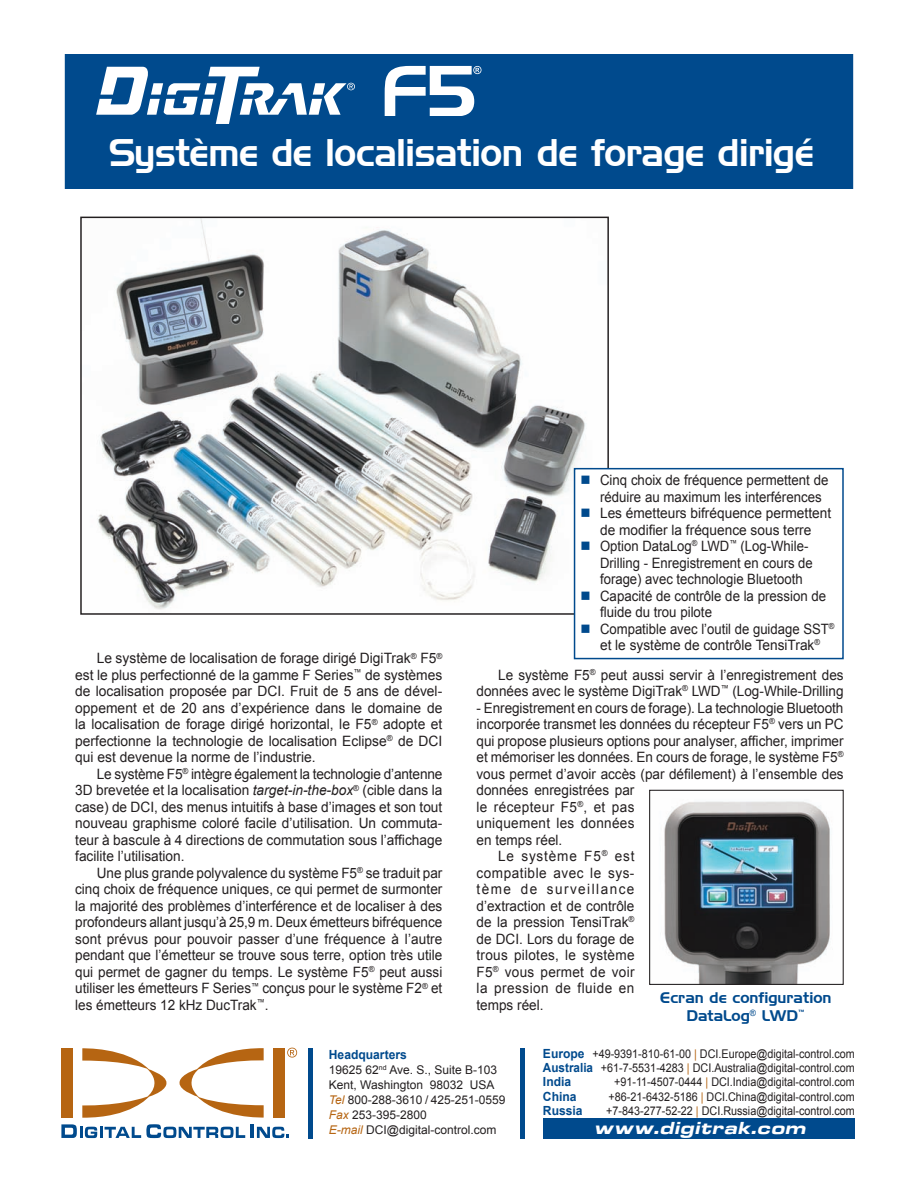
<style>
.page{position:relative;width:918px;height:1188px;background:#fff}
.page>*{position:absolute;margin:0;border:0;box-sizing:border-box;transform-origin:0 0}
.t1{font:37.5px "Handel Gothic BT";letter-spacing:-.01em;color:#fff;scale:.95 1}
.t2{font:italic 900 18px "Eurostile Extended";color:#fff}
.t3{font:15px/18px "Handel Gothic BT";color:#004a8d;text-align:center}
.bulleted_list{font:14.25px/16.5px "Arial";color:#231f20;text-align:justify;scale:.95 1}
.bulleted_list-2{font:14.25px/16.5px "Arial";color:#231f20;text-align:justify;scale:.96 1}
.bulleted_list-3{font:14.25px/16.5px "Arial";color:#231f20;text-align:justify}
.bulleted_list-4{font:14.25px/16.5px "Arial";color:#231f20;scale:.92 1}
.bulleted_list-5{font:14.25px/16.5px "Arial";color:#231f20;scale:.93 1}
.t4{font:700 12.6px "Arial";color:#004a8d;scale:.96 1}
.t5{font:12px "Arial";color:#231f20;scale:.9 1}
.t6{font:12px "Arial";color:#231f20}
.s1{font-style:inherit}
.s2{font-style:italic}
.s3{color:#004a8d}
.s4{font-style:italic;color:#b66512}
.s5{font-weight:700;font-size:12.6px;color:#004a8d}
.s6{color:#b66512}
</style>
<div class="page">
<img style="left:97px;top:219px;width:510px;height:394px">
<div style="left:65px;top:54px;width:788px;height:135px;background:#004a8d"></div>
<svg style="left:96px;top:67px;width:259px;height:57px"></svg>
<div style="left:543px;top:1118px;width:312px;height:21px;background:#004a8d"></div>
<div style="left:308px;top:1048px;width:5px;height:91px;background:#004a8d"></div>
<div style="left:520px;top:1048px;width:5px;height:91px;background:#004a8d"></div>
<svg style="left:61px;top:1047px;width:236px;height:91px"></svg>
<svg style="left:385px;top:66px;width:96px;height:50px"></svg>
<img style="left:664px;top:801px;width:166px;height:182px">
<div style="left:649px;top:790px;width:195px;height:195px;border:1px solid #231f20"></div>
<div style="left:574px;top:468px;width:270px;height:191px;background:#fff;border:2px solid #004a8d"></div>
<p class="t1" style="left:109px;top:130px;width:743px"><span class="s1">S</span>ystème de localisation de forage dirigé</p>
<p class="bulleted_list-3" style="left:75px;top:650px;width:369px;text-indent:22px">Le système de localisation de forage dirigé DigiTrak<sup>®</sup> F5<sup>® </sup>est le plus perfectionné de la gamme F Series<sup>™</sup> de systèmes de localisation proposée par DCI. Fruit de 5 ans de dével&shy;oppement et de 20 ans d’expérience dans le domaine de la localisation de forage dirigé horizontal, le F5<sup>®</sup> adopte et perfectionne la technologie de localisation Eclipse<sup>®</sup> de DCI qui est devenue la norme de l’industrie.</p>
<p class="bulleted_list-2" style="left:75px;top:766px;width:384px;text-indent:22px">Le système F5<sup>®</sup> intègre également la technologie d’antenne 3D brevetée et la localisation <span class="s2">target-in-the-box</span><sup>®</sup> (cible dans la case) de DCI, des menus intuitifs à base d’images et son tout nouveau graphisme coloré facile d’utilisation. Un commuta&shy;teur à bascule à 4 directions de commutation sous l’affichage facilite l’utilisation.</p>
<p class="bulleted_list" style="left:75px;top:865px;width:388px;text-indent:22px">Une plus grande polyvalence du système F5<sup>®</sup> se traduit par cinq choix de fréquence uniques, ce qui permet de surmonter la majorité des problèmes d’interférence et de localiser à des profondeurs allant jusqu’à 25,9 m. Deux émetteurs bifréquence sont prévus pour pouvoir passer d’une fréquence à l’autre pendant que l’émetteur se trouve sous terre, option très utile qui permet de gagner du temps. Le système F5<sup>®</sup> peut aussi utiliser les émetteurs F Series<sup>™</sup> conçus pour le système F2<sup>®</sup> et les émetteurs 12 kHz DucTrak<sup>™</sup>.</p>
<p class="bulleted_list-5" style="left:600px;top:472px;width:247px;text-indent:-19px"><span class="s3">■</span> Cinq choix de fréquence permettent de réduire au maximum les interférences</p>
<p class="bulleted_list-2" style="left:581px;top:505px;width:263px;text-align:center"><span class="s3">■</span> Les émetteurs bifréquence permettent de modifier la fréquence sous terre</p>
<p class="bulleted_list-4" style="left:600px;top:538px;width:233px;text-indent:-19px"><span class="s3">■</span> Option DataLog<sup>®</sup> LWD<sup>™</sup> (Log-While-<br>Drilling - Enregistrement en cours de forage) avec technologie Bluetooth</p>
<p class="bulleted_list-5" style="left:600px;top:587px;width:245px;text-indent:-19px"><span class="s3">■</span> Capacité de contrôle de la pression de fluide du trou pilote</p>
<p class="bulleted_list-4" style="left:581px;top:620px;width:277px;text-align:center"><span class="s3">■</span> Compatible avec l’outil de guidage SST<sup>® </sup>et le système de contrôle TensiTrak<sup>®</sup></p>
<p class="bulleted_list" style="left:477px;top:667px;width:388px;text-align:right">Le système F5<sup>®</sup> peut aussi servir à l’enregistrement des données avec le système DigiTrak<sup>®</sup> LWD<sup>™</sup> (Log-While-Drilling</p>
<p class="bulleted_list" style="left:477px;top:700px;width:388px;text-align:left">- Enregistrement en cours de forage). La technologie Bluetooth incorporée transmet les données du récepteur F5<sup>®</sup> vers un PC qui propose plusieurs options pour analyser, afficher, imprimer et mémoriser les données. En cours de forage, le système F5<sup>® </sup>vous permet d’avoir accès (par défilement) à l’ensemble des données enregistrées par<br>le récepteur F5<sup>®</sup>, et pas<br>uniquement les données<br>en temps réel.</p>
<p class="bulleted_list" style="left:477px;top:848px;width:168px;text-indent:22px">Le système F5<sup>®</sup> est compatible avec le sys&shy;tème de surveillance d’extraction et de contrôle de la pression TensiTrak<sup>® </sup>de DCI. Lors du forage de trous pilotes, le système F5<sup>®</sup> vous permet de voir la pression de fluide en temps réel.</p>
<p class="t3" style="left:660px;top:988px;width:173px">Ecran de configuration<br>DataLog<sup>®</sup> LWD<sup>™</sup></p>
<p class="t4" style="left:329px;top:1047px;width:83px">Headquarters</p>
<p class="t6" style="left:329px;top:1062px;width:170px">19625 62<sup>nd</sup> Ave. S., Suite B-103</p>
<p class="t6" style="left:329px;top:1077px;width:167px">Kent, Washington 98032 USA</p>
<p class="t6" style="left:329px;top:1092px;width:178px"><span class="s4">Tel</span> 800-288-3610 / 425-251-0559</p>
<p class="t6" style="left:329px;top:1107px;width:100px"><span class="s4">Fax</span> 253-395-2800</p>
<p class="t6" style="left:329px;top:1122px;width:169px"><span class="s4">E-mail</span> DCI@digital-control.com</p>
<p class="t5" style="left:543px;top:1046px;width:348px"><span class="s5">Europe</span> +49-9391-810-61-00 <span class="s6">|</span> DCI.Europe@digital-control.com</p>
<p class="t5" style="left:543px;top:1060px;width:348px"><span class="s5">Australia</span> +61-7-5531-4283 <span class="s6">|</span> DCI.Australia@digital-control.com</p>
<p class="t4" style="left:543px;top:1074px;width:31px">India</p>
<p class="t5" style="left:614px;top:1074px;width:269px">+91-11-4507-0444 <span class="s6">|</span> DCI.India@digital-control.com</p>
<p class="t4" style="left:543px;top:1088px;width:37px">China</p>
<p class="t5" style="left:609px;top:1089px;width:275px">+86-21-6432-5186 <span class="s6">|</span> DCI.China@digital-control.com</p>
<p class="t4" style="left:543px;top:1102px;width:43px">Russia</p>
<p class="t5" style="left:606px;top:1103px;width:278px">+7-843-277-52-22 <span class="s6">|</span> DCI.Russia@digital-control.com</p>
<p class="t2" style="left:594px;top:1117px;width:218px">www.digitrak.com</p>
</div>
